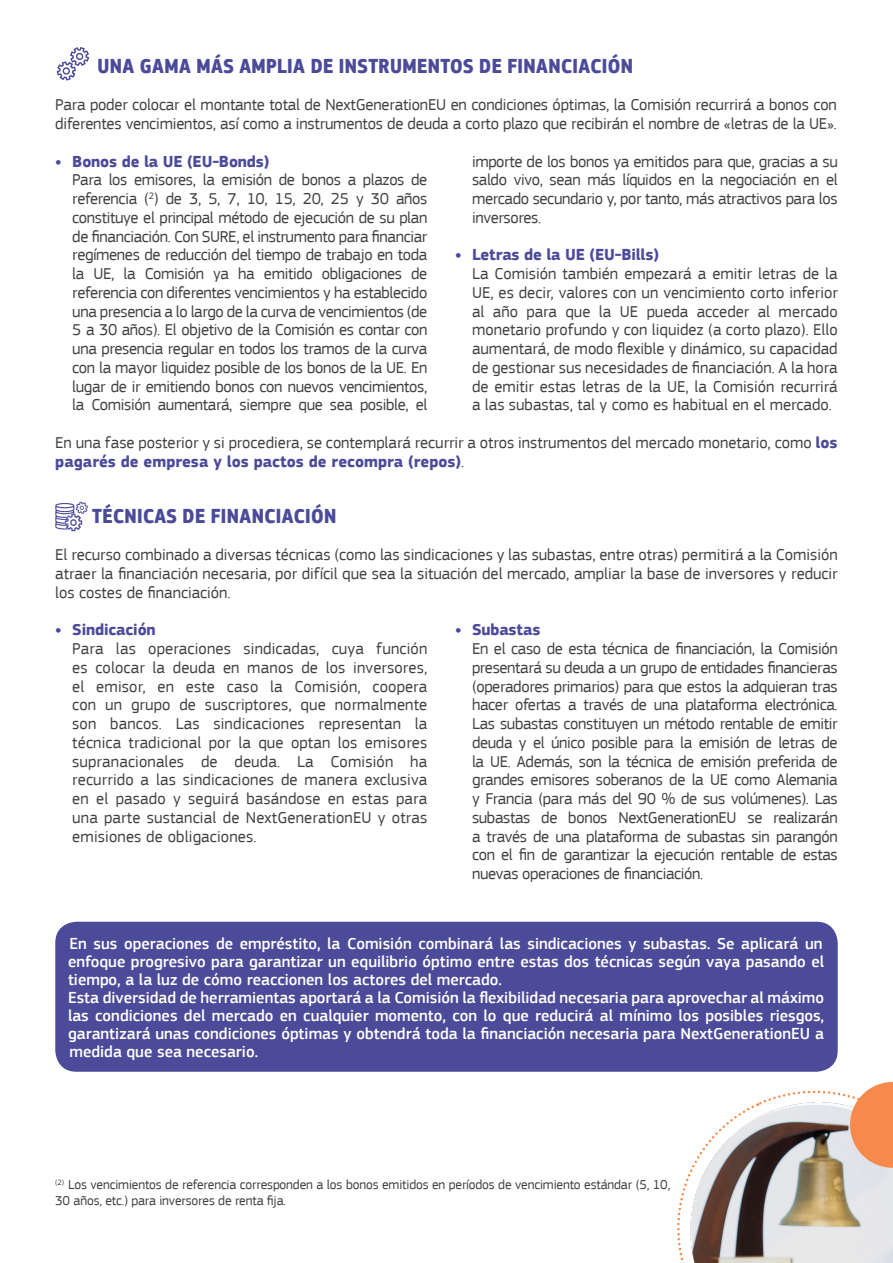
<style>
.page{position:relative;width:893px;height:1263px;background:#fff}
.page>*{position:absolute;margin:0;border:0;box-sizing:border-box;transform-origin:0 0}
.Title_2_np{font:700 21px "EC Square Sans Cond Pro";letter-spacing:.02em;color:#4c4b9a}
.Title_2{font:700 21px "EC Square Sans Cond Pro";letter-spacing:.02em;color:#4c4b9a}
.body_bullet_next{font:16.5px/18.8px "EC Square Sans Pro";letter-spacing:-.02em;color:#414042;text-align:justify}
.body{font:16.5px/18.8px "EC Square Sans Pro";letter-spacing:-.01em;color:#414042}
.Intro{font:500 16.5px/18px "EC Square Sans Pro";color:#fff;text-align:justify}
.t1{font:700 16.5px "EC Square Sans Pro";letter-spacing:-.01em;color:#4c4b9a}
.footnote{font:13.5px/16.2px "EC Square Sans Pro";letter-spacing:-.01em;color:#414042}
.s1{font-weight:700;color:#4c4b9a}
</style>
<div class="page">
<svg style="left:57px;top:47px;width:32px;height:34px"></svg>
<svg style="left:55px;top:502px;width:33px;height:29px"></svg>
<svg style="left:677px;top:1081px;width:216px;height:182px"></svg>
<div style="left:55px;top:922px;width:783px;height:150px;background:#4c4b9a;border-radius:21px"></div>
<p class="Title_2_np" style="left:97px;top:53px;width:537px">UNA GAMA MÁS AMPLIA DE INSTRUMENTOS DE FINANCIACIÓN</p>
<p class="body" style="left:55px;top:96px;width:783px">Para poder colocar el montante total de NextGenerationEU en condiciones óptimas, la Comisión recurrirá a bonos con diferentes vencimientos, así como a instrumentos de deuda a corto plazo que recibirán el nombre de «letras de la UE».</p>
<p class="t1" style="left:55px;top:151px;width:216px">• Bonos de la UE (EU-Bonds)</p>
<p class="body_bullet_next" style="left:72px;top:171px;width:357px">Para los emisores, la emisión de bonos a plazos de referencia (<sup>2</sup>) de 3, 5, 7, 10, 15, 20, 25 y 30 años constituye el principal método de ejecución de su plan de financiación. Con SURE, el instrumento para financiar regímenes de reducción del tiempo de trabajo en toda la UE, la Comisión ya ha emitido obligaciones de referencia con diferentes vencimientos y ha establecido una presencia a lo largo de la curva de vencimientos (de 5 a 30 años). El objetivo de la Comisión es contar con una presencia regular en todos los tramos de la curva con la mayor liquidez posible de los bonos de la UE. En lugar de ir emitiendo bonos con nuevos vencimientos, la Comisión aumentará, siempre que sea posible, el</p>
<p class="body_bullet_next" style="left:472px;top:152px;width:367px">importe de los bonos ya emitidos para que, gracias a su saldo vivo, sean más líquidos en la negociación en el mercado secundario y, por tanto, más atractivos para los inversores.</p>
<p class="t1" style="left:455px;top:245px;width:205px">• Letras de la UE (EU-Bills)</p>
<p class="body_bullet_next" style="left:472px;top:264px;width:367px">La Comisión también empezará a emitir letras de la UE, es decir, valores con un vencimiento corto inferior al año para que la UE pueda acceder al mercado monetario profundo y con liquidez (a corto plazo). Ello aumentará, de modo flexible y dinámico, su capacidad de gestionar sus necesidades de financiación. A la hora de emitir estas letras de la UE, la Comisión recurrirá a las subastas, tal y como es habitual en el mercado.</p>
<p class="body" style="left:55px;top:433px;width:784px">En una fase posterior y si procediera, se contemplará recurrir a otros instrumentos del mercado monetario, como <span class="s1">los pagarés de empresa y los pactos de recompra (repos)</span>.</p>
<p class="Title_2" style="left:92px;top:503px;width:245px">TÉCNICAS DE FINANCIACIÓN</p>
<p class="body" style="left:55px;top:546px;width:784px;text-align:justify">El recurso combinado a diversas técnicas (como las sindicaciones y las subastas, entre otras) permitirá a la Comisión atraer la financiación necesaria, por difícil que sea la situación del mercado, ampliar la base de inversores y reducir los costes de financiación.</p>
<p class="t1" style="left:55px;top:620px;width:102px">• Sindicación</p>
<p class="body_bullet_next" style="left:72px;top:639px;width:357px">Para las operaciones sindicadas, cuya función es colocar la deuda en manos de los inversores, el emisor, en este caso la Comisión, coopera con un grupo de suscriptores, que normalmente son bancos. Las sindicaciones representan la técnica tradicional por la que optan los emisores supranacionales de deuda. La Comisión ha recurrido a las sindicaciones de manera exclusiva en el pasado y seguirá basándose en estas para una parte sustancial de NextGenerationEU y otras emisiones de obligaciones.</p>
<p class="t1" style="left:455px;top:620px;width:87px">• Subastas</p>
<p class="body_bullet_next" style="left:472px;top:639px;width:367px">En el caso de esta técnica de financiación, la Comisión presentará su deuda a un grupo de entidades financieras (operadores primarios) para que estos la adquieran tras hacer ofertas a través de una plataforma electrónica.<br>Las subastas constituyen un método rentable de emitir deuda y el único posible para la emisión de letras de la UE. Además, son la técnica de emisión preferida de grandes emisores soberanos de la UE como Alemania y Francia (para más del 90 % de sus volúmenes). Las subastas de bonos NextGenerationEU se realizarán a través de una plataforma de subastas sin parangón con el fin de garantizar la ejecución rentable de estas nuevas operaciones de financiación.</p>
<p class="Intro" style="left:68px;top:935px;width:758px">En sus operaciones de empréstito, la Comisión combinará las sindicaciones y subastas. Se aplicará un enfoque progresivo para garantizar un equilibrio óptimo entre estas dos técnicas según vaya pasando el tiempo, a la luz de cómo reaccionen los actores del mercado.</p>
<p class="Intro" style="left:68px;top:989px;width:758px">Esta diversidad de herramientas aportará a la Comisión la flexibilidad necesaria para aprovechar al máximo las condiciones del mercado en cualquier momento, con lo que reducirá al mínimo los posibles riesgos, garantizará unas condiciones óptimas y obtendrá toda la financiación necesaria para NextGenerationEU a medida que sea necesario.</p>
<p class="footnote" style="left:55px;top:1177px;width:616px"><sup>(2)</sup> Los vencimientos de referencia corresponden a los bonos emitidos en períodos de vencimiento estándar (5, 10,<br>30 años, etc.) para inversores de renta fija.</p>
</div>
